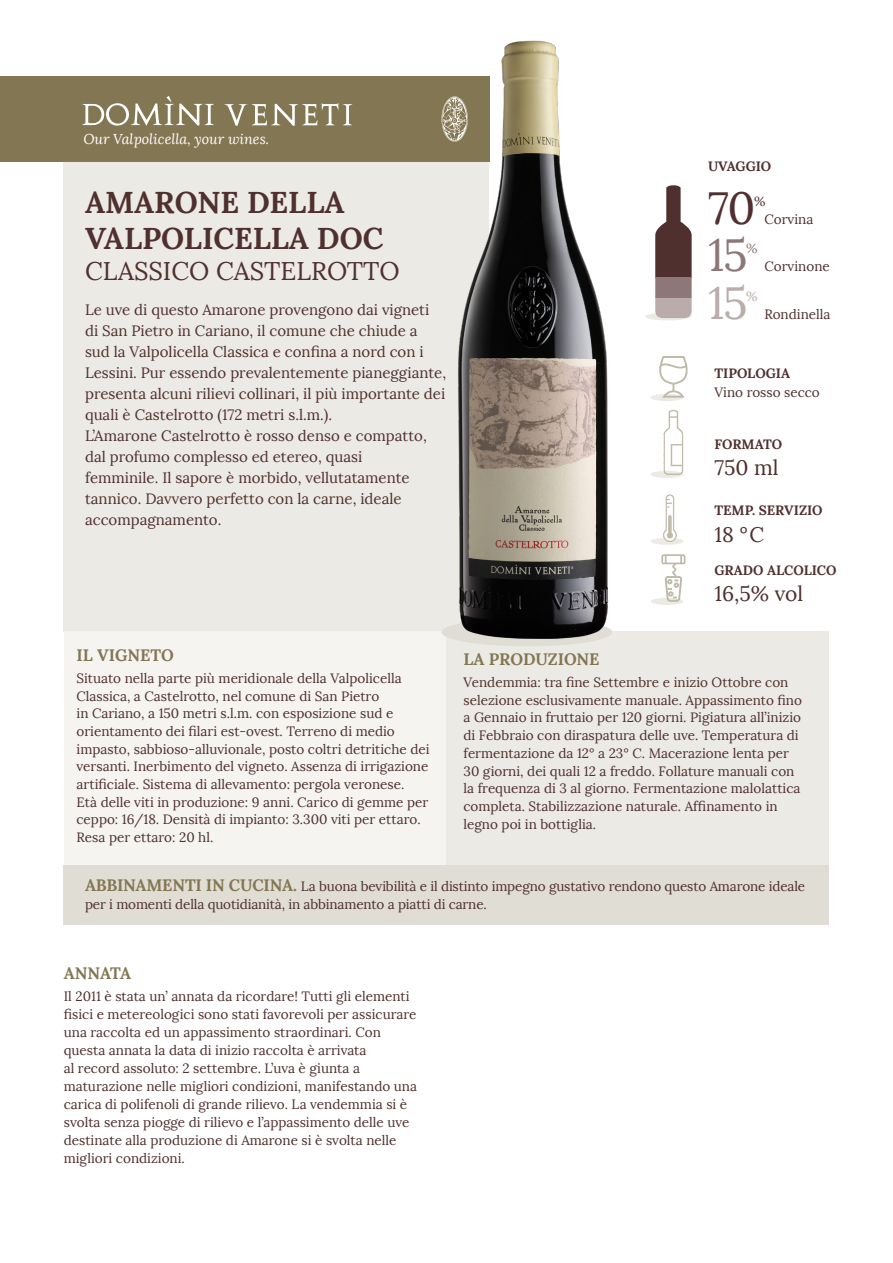
<style>
.page{position:relative;width:893px;height:1263px;background:#fff}
.page>*{position:absolute;margin:0;border:0;box-sizing:border-box;transform-origin:0 0}
.t1{font:45px "Lora";color:#4f302e}
.t2{font:45px "Lora";color:#8d7877}
.t3{font:45px "Lora";color:#b9acab}
.t4{font:700 30px/36px "Lora";color:#4f302e}
.t5{font:25.5px "Lora";color:#4f302e}
.t6{font:21px "Lora";color:#4f302e}
.t7{font:700 16.5px "Lora";color:#837652}
.t8{font:15px/21px "Lora";color:#4f302e}
.t9{font:italic 14.25px "Lora";color:#fff}
.t10{font:13.5px/17.7px "Lora";color:#4f302e}
.t11{font:700 13.5px "Lora";color:#4f302e}
.t12{font:13.2px "Lora";color:#4f302e}
.t13{font:13.2px "Lora";color:#8d7877}
.t14{font:13.2px "Lora";color:#b9acab}
.s1{font-weight:700;font-size:16.5px;color:#837652}
</style>
<div class="page">
<div style="left:0;top:77px;width:489px;height:85px;background:#837652"></div>
<svg style="left:82px;top:96px;width:132px;height:30px"></svg>
<svg style="left:224px;top:103px;width:129px;height:23px"></svg>
<svg style="left:442px;top:96px;width:12px;height:46px"></svg>
<div style="left:651px;top:598px;width:32px;height:7px;background:#eceae5;border-radius:50%"></div>
<div style="left:651px;top:394px;width:32px;height:7px;background:#eceae5;border-radius:50%"></div>
<svg style="left:659px;top:356px;width:29px;height:42px"></svg>
<svg style="left:662px;top:554px;width:23px;height:47px"></svg>
<div style="left:651px;top:471px;width:32px;height:7px;background:#eceae5;border-radius:50%"></div>
<svg style="left:663px;top:409px;width:20px;height:66px"></svg>
<div style="left:651px;top:538px;width:32px;height:7px;background:#eceae5;border-radius:50%"></div>
<svg style="left:663px;top:494px;width:14px;height:48px"></svg>
<div style="left:64px;top:865px;width:765px;height:60px;background:#e0ddd4"></div>
<div style="left:64px;top:162px;width:425px;height:469px;background:#eceae5"></div>
<div style="left:64px;top:631px;width:382px;height:234px;background:#f5f4f1"></div>
<div style="left:446px;top:631px;width:383px;height:234px;background:#eceae5"></div>
<div style="left:442px;top:618px;width:170px;height:28px;background:#e0ddd4;border-radius:50%"></div>
<img style="left:454px;top:40px;width:158px;height:606px">
<div style="left:645px;top:313px;width:46px;height:7px;background:#eceae5;border-radius:50%"></div>
<svg style="left:655px;top:185px;width:37px;height:93px"></svg>
<div style="left:655px;top:278px;width:37px;height:20px;background:#8d7877"></div>
<div style="left:655px;top:298px;width:37px;height:20px;background:#b9acab"></div>
<p class="t9" style="left:83px;top:130px;width:187px">Our Valpolicella, your wines.</p>
<p class="t4" style="left:85px;top:184px;width:300px">AMARONE DELLA<br>VALPOLICELLA DOC</p>
<p class="t5" style="left:85px;top:255px;width:316px">CLASSICO CASTELROTTO</p>
<p class="t8" style="left:85px;top:299px;width:363px">Le uve di questo Amarone provengono dai vigneti di San Pietro in Cariano, il comune che chiude a sud la Valpolicella Classica e confina a nord con i Lessini. Pur essendo prevalentemente pianeggiante, presenta alcuni rilievi collinari, il più importante dei quali è Castelrotto (172 metri s.l.m.).</p>
<p class="t8" style="left:85px;top:425px;width:343px">L’Amarone Castelrotto è rosso denso e compatto, dal profumo complesso ed etereo, quasi femminile. Il sapore è morbido, vellutatamente tannico. Davvero perfetto con la carne, ideale accompagnamento.</p>
<p class="t7" style="left:77px;top:644px;width:99px">IL VIGNETO</p>
<p class="t10" style="left:77px;top:669px;width:354px">Situato nella parte più meridionale della Valpolicella Classica, a Castelrotto, nel comune di San Pietro<br>in Cariano, a 150 metri s.l.m. con esposizione sud e orientamento dei filari est-ovest. Terreno di medio impasto, sabbioso-alluvionale, posto coltri detritiche dei versanti. Inerbimento del vigneto. Assenza di irrigazione artificiale. Sistema di allevamento: pergola veronese.<br>Età delle viti in produzione: 9 anni. Carico di gemme per ceppo: 16/18. Densità di impianto: 3.300 viti per ettaro.<br>Resa per ettaro: 20 hl.</p>
<p class="t11" style="left:708px;top:157px;width:65px">UVAGGIO</p>
<p class="t1" style="left:708px;top:181px;width:49px">70</p>
<p class="t12" style="left:754px;top:193px;width:13px">%</p>
<p class="t2" style="left:708px;top:228px;width:41px">15</p>
<p class="t13" style="left:746px;top:241px;width:13px">%</p>
<p class="t3" style="left:708px;top:275px;width:41px">15</p>
<p class="t14" style="left:746px;top:288px;width:13px">%</p>
<p class="t10" style="left:764px;top:211px;width:51px">Corvina</p>
<p class="t10" style="left:764px;top:258px;width:67px">Corvinone</p>
<p class="t10" style="left:764px;top:305px;width:68px">Rondinella</p>
<p class="t11" style="left:714px;top:365px;width:77px">TIPOLOGIA</p>
<p class="t10" style="left:714px;top:384px;width:107px">Vino rosso secco</p>
<p class="t11" style="left:714px;top:435px;width:69px">FORMATO</p>
<p class="t6" style="left:714px;top:455px;width:66px">750 ml</p>
<p class="t11" style="left:714px;top:502px;width:110px">TEMP. SERVIZIO</p>
<p class="t6" style="left:714px;top:521px;width:51px">18 °C</p>
<p class="t11" style="left:714px;top:561px;width:124px">GRADO ALCOLICO</p>
<p class="t6" style="left:714px;top:581px;width:90px">16,5% vol</p>
<p class="t7" style="left:463px;top:648px;width:138px">LA PRODUZIONE</p>
<p class="t10" style="left:463px;top:673px;width:340px">Vendemmia: tra fine Settembre e inizio Ottobre con selezione esclusivamente manuale. Appassimento fino a Gennaio in fruttaio per 120 giorni. Pigiatura all’inizio di Febbraio con diraspatura delle uve. Temperatura di fermentazione da 12° a 23° C. Macerazione lenta per 30 giorni, dei quali 12 a freddo. Follature manuali con la frequenza di 3 al giorno. Fermentazione malolattica completa. Stabilizzazione naturale. Affinamento in legno poi in bottiglia.</p>
<p class="t10" style="left:85px;top:878px;width:722px"><span class="s1">ABBINAMENTI IN CUCINA.</span> La buona bevibilità e il distinto impegno gustativo rendono questo Amarone ideale per i momenti della quotidianità, in abbinamento a piatti di carne.</p>
<p class="t7" style="left:64px;top:962px;width:69px">ANNATA</p>
<p class="t10" style="left:64px;top:987px;width:355px">Il 2011 è stata un’ annata da ricordare! Tutti gli elementi fisici e metereologici sono stati favorevoli per assicurare una raccolta ed un appassimento straordinari. Con questa annata la data di inizio raccolta è arrivata<br>al record assoluto: 2 settembre. L’uva è giunta a maturazione nelle migliori condizioni, manifestando una carica di polifenoli di grande rilievo. La vendemmia si è svolta senza piogge di rilievo e l’appassimento delle uve destinate alla produzione di Amarone si è svolta nelle migliori condizioni.</p>
</div>
